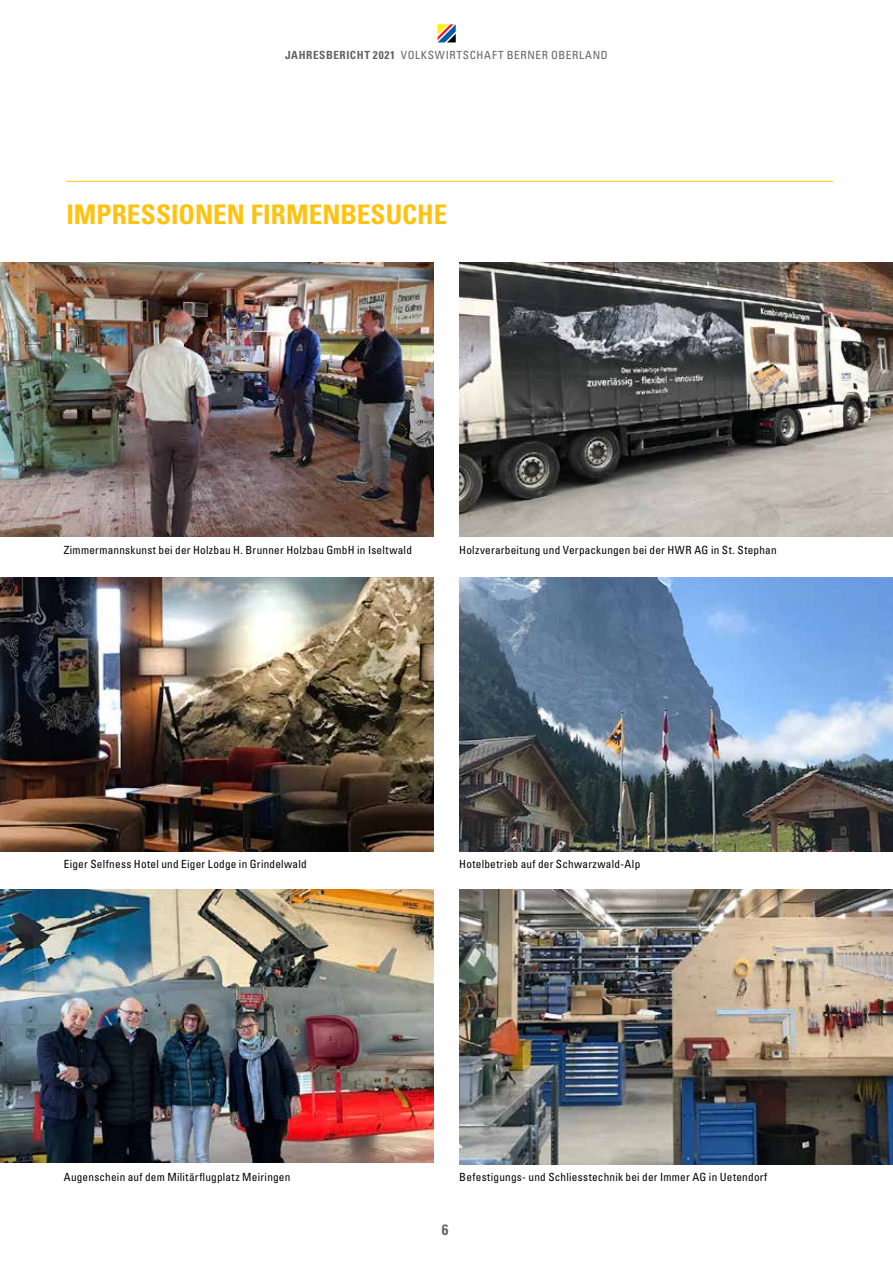
<style>
.page{position:relative;width:893px;height:1263px;background:#fff}
.page>*{position:absolute;margin:0;border:0;box-sizing:border-box;transform-origin:0 0}
.t1{font:700 condensed 27px "Univers LT Std";letter-spacing:.005em;color:#ffc20e}
.t2{font:700 condensed 15px "Univers LT Std";color:#636466}
.t3{font:condensed 11.25px "Univers LT Std";letter-spacing:.02em;color:#000}
.t4{font:condensed 11.25px "Univers LT Std";letter-spacing:.06em;color:#636466}
.s1{font-weight:700}
</style>
<div class="page">
<svg style="left:438px;top:24px;width:17px;height:18px"></svg>
<img style="left:459px;top:890px;width:434px;height:274px">
<img style="left:0;top:577px;width:434px;height:275px">
<img style="left:459px;top:577px;width:434px;height:275px">
<img style="left:0;top:263px;width:434px;height:274px">
<img style="left:459px;top:263px;width:434px;height:274px">
<img style="left:0;top:890px;width:434px;height:273px">
<hr style="left:66px;top:181px;width:767px;height:1px;background:#ffc20e">
<p class="t4" style="left:285px;top:48px;width:324px"><span class="s1">JAHRESBERICHT 2021</span> VOLKSWIRTSCHAFT BERNER OBERLAND</p>
<h1 class="t1" style="left:66px;top:198px;width:382px">IMPRESSIONEN FIRMENBESUCHE</h1>
<p class="t3" style="left:64px;top:543px;width:350px">Zimmermannskunst bei der Holzbau H. Brunner Holzbau GmbH in Iseltwald</p>
<p class="t3" style="left:459px;top:543px;width:319px">Holzverarbeitung und Verpackungen bei der HWR AG in St. Stephan</p>
<p class="t3" style="left:64px;top:856px;width:245px">Eiger Selfness Hotel und Eiger Lodge in Grindelwald</p>
<p class="t3" style="left:64px;top:1170px;width:228px">Augenschein auf dem Militärflugplatz Meiringen</p>
<p class="t3" style="left:459px;top:856px;width:183px">Hotelbetrieb auf der Schwarzwald-Alp</p>
<p class="t3" style="left:459px;top:1170px;width:310px">Befestigungs- und Schliesstechnik bei der Immer AG in Uetendorf</p>
<h2 class="t2" style="left:442px;top:1221px;width:8px">6</h2>
</div>
